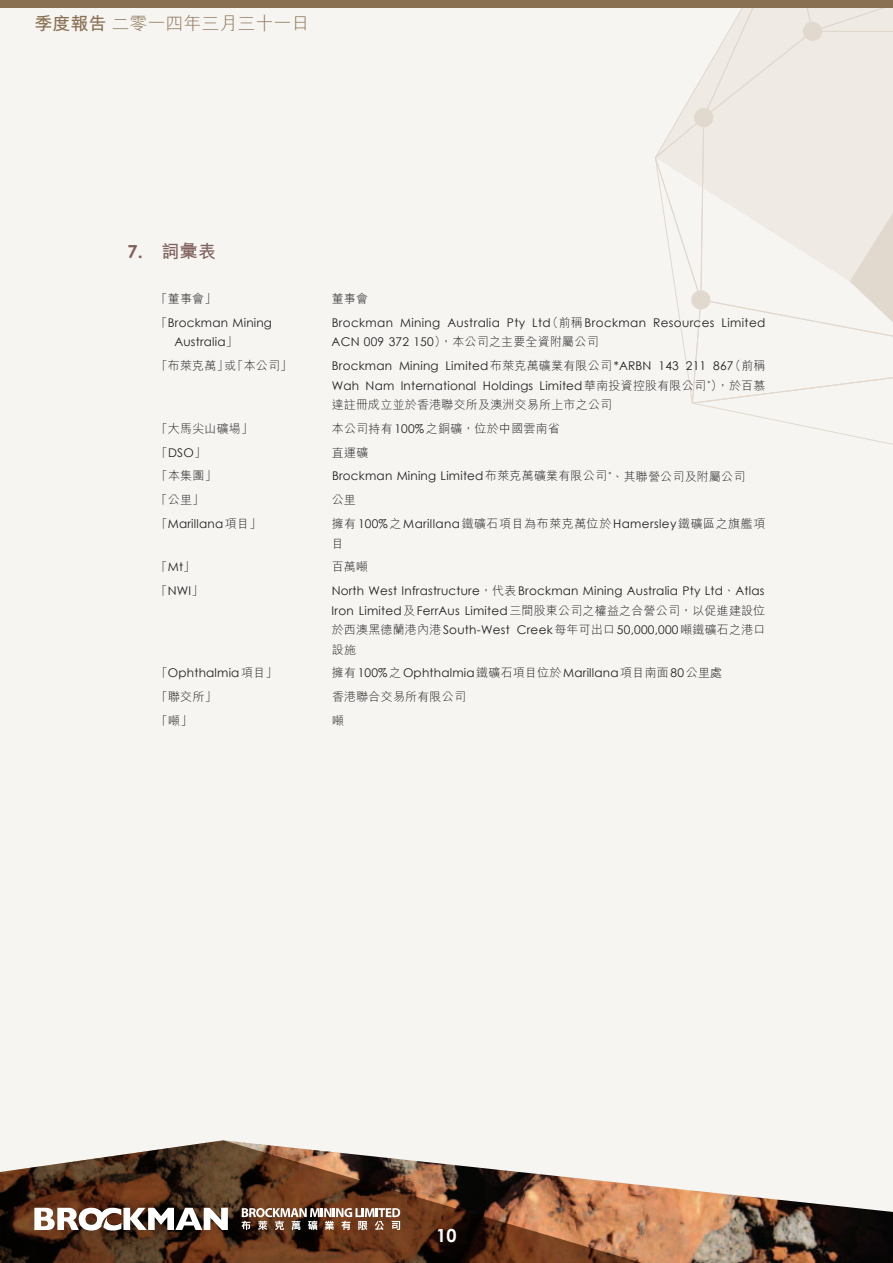
<style>
.page{position:relative;width:893px;height:1263px;background:#f6f5f2}
.page>*{position:absolute;margin:0;border:0;box-sizing:border-box;transform-origin:0 0}
.t1{font:300 18px "M Hei HK";color:#8a7052}
.t2{font:700 18px "M Hei HK";color:#80615b}
.t3{font:700 18px "Century Gothic";color:#fff}
.t4{font:12px/19.5px "Century Gothic";letter-spacing:.015em;color:#231f20}
.t5{font:300 12px "M Hei HK";letter-spacing:.015em;color:#231f20}
.t6{font:300 12px/19.5px "M Hei HK";letter-spacing:.045em;color:#231f20}
.s1{font-weight:700}
.s2{font-family:"Century Gothic"}
.s3{font-family:"M Hei HK";font-weight:300}
.s4{font-family:"Century Gothic";font-weight:400}
</style>
<div class="page">
<svg style="left:655px;top:8px;width:238px;height:437px"></svg>
<svg style="left:700px;top:31px;width:193px;height:331px"></svg>
<div style="left:691px;top:290px;width:19px;height:19px;background:#e1d9ce;border-radius:50%"></div>
<div style="left:803px;top:22px;width:19px;height:19px;background:#e1d9ce;border-radius:50%"></div>
<div style="left:694px;top:108px;width:19px;height:19px;background:#e1d9ce;border-radius:50%"></div>
<div style="left:0;top:0;width:893px;height:8px;background:#8a7052"></div>
<img style="left:687px;top:1190px;width:206px;height:73px">
<svg style="left:0;top:1140px;width:687px;height:123px"></svg>
<svg style="left:34px;top:1208px;width:194px;height:22px"></svg>
<svg style="left:241px;top:1208px;width:159px;height:22px"></svg>
<h1 class="t1" style="left:34px;top:11px;width:277px"><span class="s1">季度報告</span> 二零一四年三月三十一日</h1>
<h1 class="t2" style="left:128px;top:239px;width:90px"><span class="s2">7.</span> 詞彙表</h1>
<p class="t5" style="left:156px;top:290px;width:62px">「董事會」</p>
<p class="t5" style="left:332px;top:290px;width:38px">董事會</p>
<p class="t4" style="left:174px;top:313px;width:99px;text-indent:-19px"><span class="s3">「</span>Brockman Mining<br>Australia<span class="s3">」</span></p>
<p class="t4" style="left:332px;top:313px;width:435px">Brockman Mining Australia Pty Ltd<span class="s3">（前稱</span>Brockman Resources Limited</p>
<p class="t5" style="left:332px;top:334px;width:268px"><span class="s4">ACN 009 372 150</span>），本公司之主要全資附屬公司</p>
<p class="t5" style="left:156px;top:357px;width:138px">「布萊克萬」或「本公司」</p>
<p class="t4" style="left:332px;top:356px;width:435px">Brockman Mining Limited<span class="s3">布萊克萬礦業有限公司</span>*ARBN 143 211 867<span class="s3">（前稱<br></span>Wah Nam International Holdings Limited<span class="s3">華南投資控股有限公司</span> <sup>*</sup><span class="s3">），於百慕</span></p>
<p class="t5" style="left:332px;top:396px;width:282px">達註冊成立並於香港聯交所及澳洲交易所上市之公司</p>
<p class="t5" style="left:156px;top:420px;width:99px">「大馬尖山礦場」</p>
<p class="t5" style="left:332px;top:420px;width:230px">本公司持有<span class="s4">100%</span>之銅礦，位於中國雲南省</p>
<p class="t4" style="left:156px;top:442px;width:52px"><span class="s3">「</span>DSO<span class="s3">」</span></p>
<p class="t5" style="left:332px;top:444px;width:38px">直運礦</p>
<p class="t5" style="left:156px;top:468px;width:62px">「本集團」</p>
<p class="t4" style="left:332px;top:466px;width:415px">Brockman Mining Limited<span class="s3">布萊克萬礦業有限公司</span> <sup>*</sup><span class="s3">、其聯營公司及附屬公司</span></p>
<p class="t5" style="left:156px;top:491px;width:50px">「公里」</p>
<p class="t5" style="left:332px;top:491px;width:26px">公里</p>
<p class="t4" style="left:156px;top:514px;width:107px"><span class="s3">「</span>Marillana<span class="s3">項目」</span></p>
<p class="t6" style="left:332px;top:513px;width:435px">擁有<span class="s4">100%</span>之<span class="s4">Marillana</span>鐵礦石項目為布萊克萬位於<span class="s4">Hamersley</span>鐵礦區之旗艦項目</p>
<p class="t5" style="left:156px;top:558px;width:41px">「<span class="s4">Mt</span>」</p>
<p class="t5" style="left:332px;top:558px;width:38px">百萬噸</p>
<p class="t4" style="left:156px;top:581px;width:49px"><span class="s3">「</span>NWI<span class="s3">」</span></p>
<p class="t4" style="left:332px;top:581px;width:435px;text-align:justify">North West Infrastructure<span class="s3">，代表</span>Brockman Mining Australia Pty Ltd<span class="s3">、</span>Atlas Iron Limited<span class="s3">及</span>FerrAus Limited<span class="s3">三間股東公司之權益之合營公司，以促進建設位於西澳黑德蘭港內港</span>South-West Creek<span class="s3">每年可出口</span>50,000,000<span class="s3">噸鐵礦石之港口</span></p>
<p class="t5" style="left:332px;top:641px;width:26px">設施</p>
<p class="t4" style="left:156px;top:663px;width:123px"><span class="s3">「</span>Ophthalmia<span class="s3">項目」</span></p>
<p class="t4" style="left:332px;top:663px;width:392px"><span class="s3">擁有</span>100%<span class="s3">之</span>Ophthalmia<span class="s3">鐵礦石項目位於</span>Marillana<span class="s3">項目南面</span>80<span class="s3">公里處</span></p>
<p class="t5" style="left:156px;top:688px;width:62px">「聯交所」</p>
<p class="t5" style="left:332px;top:688px;width:136px">香港聯合交易所有限公司</p>
<p class="t5" style="left:156px;top:712px;width:38px">「噸」</p>
<p class="t5" style="left:332px;top:712px;width:13px">噸</p>
<h1 class="t3" style="left:436px;top:1222px;width:22px">10</h1>
</div>
